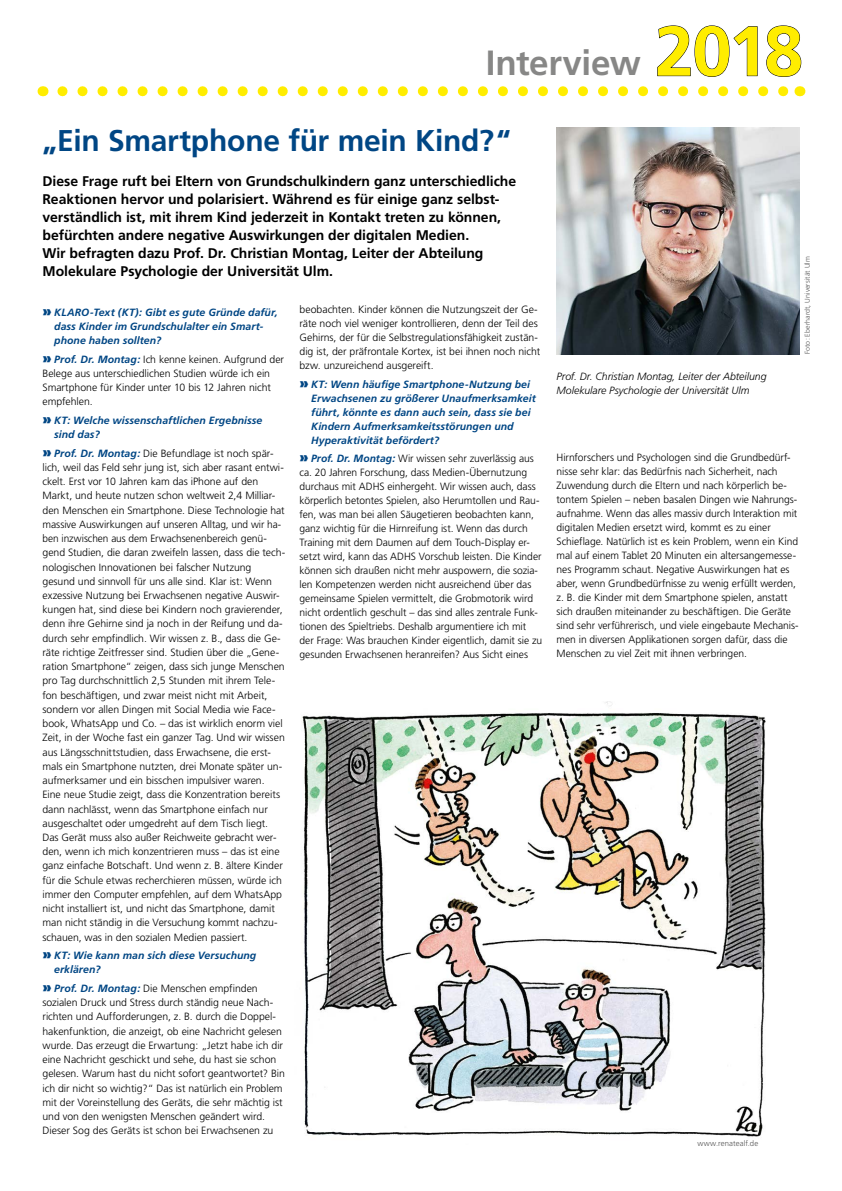
<style>
.page{position:relative;width:842px;height:1191px;background:#fff}
.page>*{position:absolute;margin:0;border:0;box-sizing:border-box;transform-origin:0 0}
.t1{font:700 35px "Frutiger";letter-spacing:-.01em;color:#878786}
.t2{font:700 30px "Frutiger";letter-spacing:-.01em;color:#004684}
.t3{font:700 14px/18px "Frutiger";letter-spacing:-.005em;color:#000}
.t4{font:300 10.5px/14.2px "Frutiger";letter-spacing:-.005em;color:#000}
.t5{font:italic 700 10.5px/14.2px "Frutiger";letter-spacing:.005em;color:#004684}
.t6{font:italic 300 10.5px/14px "Frutiger";letter-spacing:-.005em;color:#000}
.t7{font:300 7.8px "Frutiger";letter-spacing:.01em;color:#565656}
.t8{font:300 7px "Frutiger";letter-spacing:.01em;color:#565656}
.s1{font-size:70px;color:#ffed00}
.s2{font-weight:900;font-style:normal;font-size:14px}
.s3{font-weight:900;font-size:14px;color:#004684}
.s4{font-weight:700;font-style:italic;color:#004684}
</style>
<div class="page">
<svg style="left:62px;top:86px;width:727px;height:10px"></svg>
<svg style="left:657px;top:25px;width:101px;height:52px"></svg>
<svg style="left:766px;top:25px;width:36px;height:52px"></svg>
<img style="left:301px;top:701px;width:465px;height:436px">
<img style="left:557px;top:128px;width:242px;height:226px">
<h1 class="t1" style="left:486px;top:43px;width:319px">Interview <span class="s1">2018</span></h1>
<h2 class="t2" style="left:43px;top:123px;width:470px">„Ein Smartphone für mein Kind?“</h2>
<p class="t3" style="left:43px;top:172px;width:475px">Diese Frage ruft bei Eltern von Grundschulkindern ganz unterschiedliche Reaktionen hervor und polarisiert. Während es für einige ganz selbst&shy;verständlich ist, mit ihrem Kind jederzeit in Kontakt treten zu können, befürchten andere negative Auswirkungen der digitalen Medien.<br>Wir befragten dazu Prof. Dr. Christian Montag, Leiter der Abteilung Molekulare Psychologie der Universität Ulm.</p>
<p class="t8" style="left:803px;top:354px;width:99px;rotate:-90deg">Foto: Eberhardt, Universität Ulm</p>
<p class="t4" style="left:300px;top:303px;width:242px">beobachten. Kinder können die Nutzungszeit der Ge&shy;räte noch viel weniger kontrollieren, denn der Teil des Gehirns, der für die Selbstregulationsfähigkeit zustän&shy;dig ist, der präfrontale Kortex, ist bei ihnen noch nicht bzw. unzureichend ausgereift.</p>
<p class="t5" style="left:311px;top:377px;width:226px;text-indent:-12px"><span class="s2">»</span> KT: Wenn häufige Smartphone-Nutzung bei Erwachsenen zu größerer Unaufmerksamkeit führt, könnte es dann auch sein, dass sie bei Kindern Aufmerksamkeitsstörungen und Hyperaktivität befördert?</p>
<p class="t4" style="left:300px;top:451px;width:244px"><span class="s3">»</span> <span class="s4">Prof. Dr. Montag:</span> Wir wissen sehr zuverlässig aus ca. 20 Jahren Forschung, dass Medien-Übernutzung durchaus mit ADHS einhergeht. Wir wissen auch, dass körperlich betontes Spielen, also Herumtollen und Rau&shy;fen, was man bei allen Säugetieren beobachten kann, ganz wichtig für die Hirnreifung ist. Wenn das durch Training mit dem Daumen auf dem Touch-Display er&shy;setzt wird, kann das ADHS Vorschub leisten. Die Kinder können sich draußen nicht mehr auspowern, die sozia&shy;len Kompetenzen werden nicht ausreichend über das gemeinsame Spielen vermittelt, die Grobmotorik wird nicht ordentlich geschult – das sind alles zentrale Funk&shy;tionen des Spieltriebs. Deshalb argumentiere ich mit der Frage: Was brauchen Kinder eigentlich, damit sie zu gesunden Erwachsenen heranreifen? Aus Sicht eines</p>
<p class="t4" style="left:557px;top:450px;width:243px">Hirnforschers und Psychologen sind die Grundbedürf&shy;nisse sehr klar: das Bedürfnis nach Sicherheit, nach Zuwendung durch die Eltern und nach körperlich be&shy;tontem Spielen – neben basalen Dingen wie Nahrungs&shy;aufnahme. Wenn das alles massiv durch Interaktion mit digitalen Medien ersetzt wird, kommt es zu einer Schieflage. Natürlich ist es kein Problem, wenn ein Kind mal auf einem Tablet 20 Minuten ein altersangemesse&shy;nes Programm schaut. Negative Auswirkungen hat es aber, wenn Grundbedürfnisse zu wenig erfüllt werden, z. B. die Kinder mit dem Smartphone spielen, anstatt sich draußen miteinander zu beschäftigen. Die Geräte sind sehr verführerisch, und viele eingebaute Mechanis&shy;men in diversen Applikationen sorgen dafür, dass die Menschen zu viel Zeit mit ihnen verbringen.</p>
<p class="t5" style="left:54px;top:305px;width:225px;text-indent:-12px"><span class="s2">»</span> KLARO-Text (KT): Gibt es gute Gründe dafür, dass Kinder im Grundschulalter ein Smart&shy;phone haben sollten?</p>
<p class="t4" style="left:43px;top:352px;width:243px"><span class="s3">»</span> <span class="s4">Prof. Dr. Montag:</span> Ich kenne keinen. Aufgrund der Belege aus unterschiedlichen Studien würde ich ein Smartphone für Kinder unter 10 bis 12 Jahren nicht empfehlen.</p>
<p class="t5" style="left:54px;top:413px;width:210px;text-indent:-12px"><span class="s2">»</span> KT: Welche wissenschaftlichen Ergebnisse sind das?</p>
<p class="t4" style="left:43px;top:446px;width:244px"><span class="s3">»</span> <span class="s4">Prof. Dr. Montag:</span> Die Befundlage ist noch spär&shy;lich, weil das Feld sehr jung ist, sich aber rasant entwi&shy;ckelt. Erst vor 10 Jahren kam das iPhone auf den Markt, und heute nutzen schon weltweit 2,4 Milliar&shy;den Menschen ein Smartphone. Diese Technologie hat massive Auswirkungen auf unseren Alltag, und wir ha&shy;ben inzwischen aus dem Erwachsenenbereich genü&shy;gend Studien, die daran zweifeln lassen, dass die tech&shy;nologischen Innovationen bei falscher Nutzung gesund und sinnvoll für uns alle sind. Klar ist: Wenn exzessive Nutzung bei Erwachsenen negative Auswir&shy;kungen hat, sind diese bei Kindern noch gravierender, denn ihre Gehirne sind ja noch in der Reifung und da&shy;durch sehr empfindlich. Wir wissen z. B., dass die Ge&shy;räte richtige Zeitfresser sind. Studien über die „Gene&shy;ration Smartphone“ zeigen, dass sich junge Menschen pro Tag durchschnittlich 2,5 Stunden mit ihrem Tele&shy;fon beschäftigen, und zwar meist nicht mit Arbeit, sondern vor allen Dingen mit Social Media wie Face&shy;book, WhatsApp und Co. – das ist wirklich enorm viel Zeit, in der Woche fast ein ganzer Tag. Und wir wissen aus Längsschnittstudien, dass Erwachsene, die erst&shy;mals ein Smartphone nutzten, drei Monate später un&shy;aufmerksamer und ein bisschen impulsiver waren.<br>Eine neue Studie zeigt, dass die Konzentration bereits dann nachlässt, wenn das Smartphone einfach nur ausgeschaltet oder umgedreht auf dem Tisch liegt.<br>Das Gerät muss also außer Reichweite gebracht wer&shy;den, wenn ich mich konzentrieren muss – das ist eine ganz einfache Botschaft. Und wenn z. B. ältere Kinder für die Schule etwas recherchieren müssen, würde ich immer den Computer empfehlen, auf dem WhatsApp nicht installiert ist, und nicht das Smartphone, damit man nicht ständig in die Versuchung kommt nachzu&shy;schauen, was in den sozialen Medien passiert.</p>
<p class="t5" style="left:54px;top:948px;width:204px;text-indent:-12px"><span class="s2">»</span> KT: Wie kann man sich diese Versuchung erklären?</p>
<p class="t4" style="left:43px;top:981px;width:244px"><span class="s3">»</span> <span class="s4">Prof. Dr. Montag:</span> Die Menschen empfinden sozialen Druck und Stress durch ständig neue Nach&shy;richten und Aufforderungen, z. B. durch die Doppel&shy;hakenfunktion, die anzeigt, ob eine Nachricht gelesen wurde. Das erzeugt die Erwartung: „Jetzt habe ich dir eine Nachricht geschickt und sehe, du hast sie schon gelesen. Warum hast du nicht sofort geantwortet? Bin ich dir nicht so wichtig?“ Das ist natürlich ein Problem mit der Voreinstellung des Geräts, die sehr mächtig ist und von den wenigsten Menschen geändert wird.<br>Dieser Sog des Geräts ist schon bei Erwachsenen zu</p>
<p class="t6" style="left:557px;top:369px;width:211px">Prof. Dr. Christian Montag, Leiter der Abteilung<br>Molekulare Psychologie der Universität Ulm</p>
<p class="t7" style="left:697px;top:1138px;width:62px">www.renatealf.de</p>
</div>
